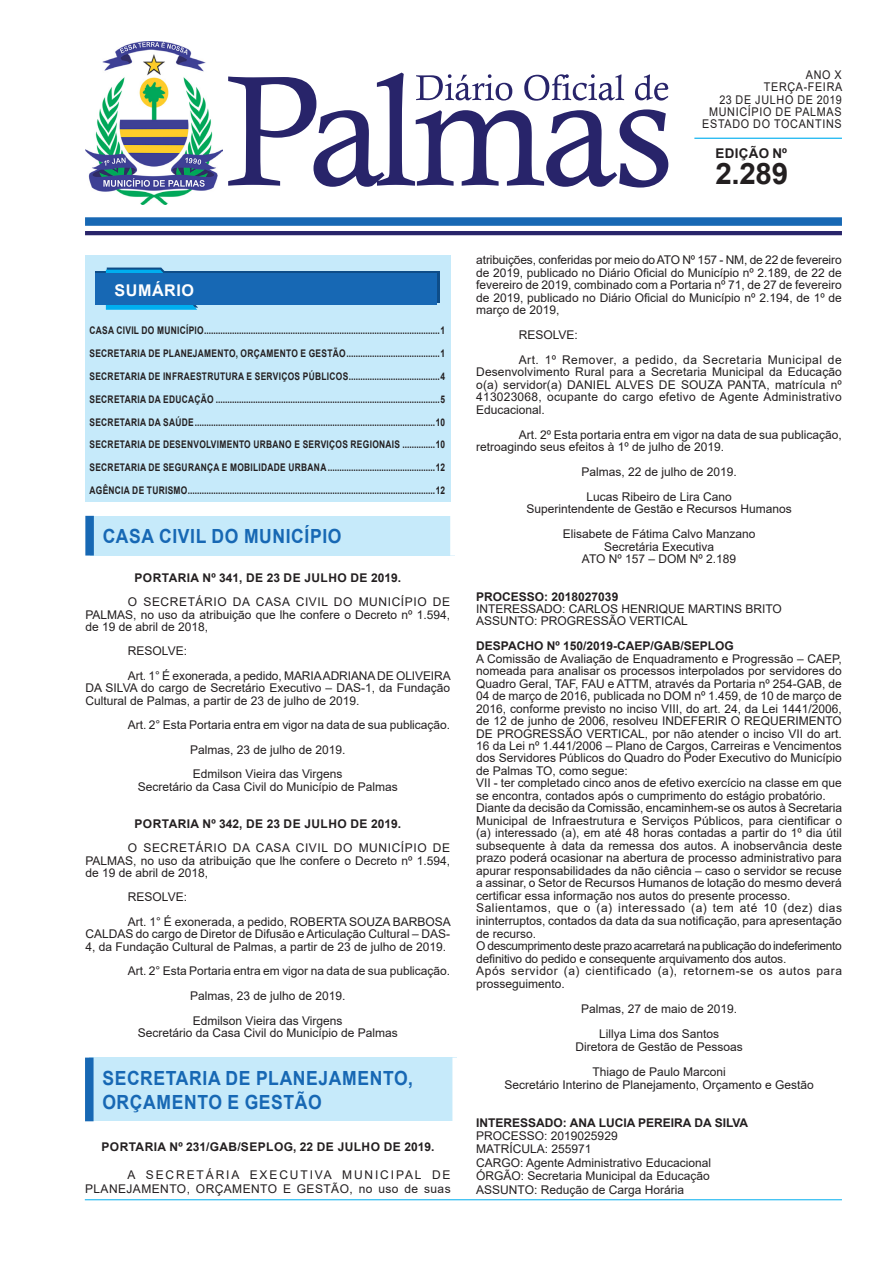
<style>
.page{position:relative;width:893px;height:1263px;background:#fff}
.page>*{position:absolute;margin:0;border:0;box-sizing:border-box;transform-origin:0 0}
.t1{font:700 29.55px "Arial";color:#231f20}
.t2{font:700 19.5px/24px "Arial";letter-spacing:.035em;color:#1768b4;scale:.9 1}
.t3{font:700 16.2px "Arial";letter-spacing:.035em;color:#fff}
.t4{font:700 13.35px "Arial";letter-spacing:.025em;color:#231f20}
.t5{font:12px/12.5px "Arial";color:#231f20}
.t6{font:700 12px "Arial";letter-spacing:.035em;color:#231f20}
.t7{font:700 12px "Arial";color:#231f20}
.t8{font:12px/14.2px "Arial";letter-spacing:.035em;color:#231f20;text-align:right}
.t9{font:12px/12.3px "Arial";letter-spacing:.065em;color:#231f20;text-align:right;scale:.9 1}
.t10{font:12px/24.9px "Arial";letter-spacing:.04em;color:#231f20}
.t11{font:700 10.5px/22.8px "Arial";letter-spacing:.035em;color:#231f20;text-align:justify;scale:.8 1}
</style>
<div class="page">
<div style="left:85px;top:255px;width:365px;height:247px;background:#c6eafa"></div>
<div style="left:85px;top:217px;width:757px;height:9px;background:#1768b4"></div>
<hr style="left:85px;top:231px;width:757px;height:4px;background:#28246a">
<hr style="left:694px;top:138px;width:148px;height:1px;background:#00aeef">
<svg style="left:228px;top:73px;width:440px;height:115px"></svg>
<svg style="left:96px;top:272px;width:344px;height:31px"></svg>
<svg style="left:106px;top:268px;width:92px;height:42px"></svg>
<div style="left:96px;top:274px;width:341px;height:31px;background:#1768b4"></div>
<img style="left:85px;top:41px;width:138px;height:164px">
<hr style="left:85px;top:1199px;width:757px;height:1px;background:#00aeef">
<div style="left:90px;top:516px;width:364px;height:39px;background:#c6eafa"></div>
<div style="left:85px;top:516px;width:9px;height:39px;background:#1768b4"></div>
<div style="left:450px;top:516px;width:9px;height:39px;background:#fff"></div>
<div style="left:89px;top:1057px;width:368px;height:64px;background:#c6eafa"></div>
<div style="left:85px;top:1057px;width:9px;height:64px;background:#1768b4"></div>
<div style="left:452px;top:1057px;width:9px;height:64px;background:#fff"></div>
<p class="t9" style="left:702px;top:69px;width:157px">ANO X<br>TERÇA-FEIRA<br>23 DE JULHO DE 2019<br>MUNICÍPIO DE PALMAS<br>ESTADO DO TOCANTINS</p>
<h1 class="t1" style="left:715px;top:153px;width:74px">2.289</h1>
<p class="t4" style="left:716px;top:144px;width:73px">EDIÇÃO Nº</p>
<h3 class="t3" style="left:114px;top:279px;width:81px">SUMÁRIO</h3>
<p class="t11" style="left:89px;top:319px;width:446px">CASA CIVIL DO MUNICÍPIO.....................................................................................................1<br>SECRETARIA DE PLANEJAMENTO, ORÇAMENTO E GESTÃO........................................1<br>SECRETARIA DE INFRAESTRUTURA E SERVIÇOS PÚBLICOS.......................................4<br>SECRETARIA DA EDUCAÇÃO ................................................................................................5<br>SECRETARIA DA SAÚDE.......................................................................................................10<br>SECRETARIA DE DESENVOLVIMENTO URBANO E SERVIÇOS REGIONAIS ..............10<br>SECRETARIA DE SEGURANÇA E MOBILIDADE URBANA ..............................................12<br>AGÊNCIA DE TURISMO..........................................................................................................12</p>
<h2 class="t2" style="left:103px;top:524px;width:267px">CASA CIVIL DO MUNICÍPIO</h2>
<p class="t6" style="left:135px;top:569px;width:268px">PORTARIA Nº 341, DE 23 DE JULHO DE 2019.</p>
<p class="t5" style="left:85px;top:596px;width:366px;text-align:justify;text-indent:43px">O SECRETÁRIO DA CASA CIVIL DO MUNICÍPIO DE PALMAS, no uso da atribuição que lhe confere o Decreto nº 1.594, de 19 de abril de 2018,</p>
<p class="t5" style="left:128px;top:639px;width:324px;line-height:24.6px">RESOLVE:<br>Art. 1° É exonerada, a pedido, MARIA ADRIANA DE OLIVEIRA</p>
<p class="t5" style="left:85px;top:682px;width:366px">DA SILVA do cargo de Secretário Executivo – DAS-1, da Fundação<br>Cultural de Palmas, a partir de 23 de julho de 2019.</p>
<p class="t5" style="left:190px;top:713px;width:262px;line-height:24.6px;text-indent:-62px">Art. 2° Esta Portaria entra em vigor na data de sua publicação.<br>Palmas, 23 de julho de 2019.<br>Edmilson Vieira das Virgens</p>
<p class="t5" style="left:138px;top:780px;width:262px">Secretário da Casa Civil do Município de Palmas</p>
<p class="t6" style="left:135px;top:815px;width:268px">PORTARIA Nº 342, DE 23 DE JULHO DE 2019.</p>
<p class="t5" style="left:85px;top:842px;width:366px;text-align:justify;text-indent:43px">O SECRETÁRIO DA CASA CIVIL DO MUNICÍPIO DE PALMAS, no uso da atribuição que lhe confere o Decreto nº 1.594, de 19 de abril de 2018,</p>
<p class="t5" style="left:128px;top:885px;width:324px;line-height:24.6px">RESOLVE:<br>Art. 1° É exonerada, a pedido, ROBERTA SOUZA BARBOSA</p>
<p class="t5" style="left:85px;top:928px;width:366px">CALDAS do cargo de Diretor de Difusão e Articulação Cultural – DAS-<br>4, da Fundação Cultural de Palmas, a partir de 23 de julho de 2019.</p>
<p class="t5" style="left:190px;top:959px;width:262px;line-height:24.6px;text-indent:-62px">Art. 2° Esta Portaria entra em vigor na data de sua publicação.<br>Palmas, 23 de julho de 2019.<br>Edmilson Vieira das Virgens</p>
<p class="t5" style="left:138px;top:1026px;width:262px">Secretário da Casa Civil do Município de Palmas</p>
<h2 class="t2" style="left:102px;top:1066px;width:347px">SECRETARIA DE PLANEJAMENTO,<br>ORÇAMENTO E GESTÃO</h2>
<p class="t6" style="left:101px;top:1138px;width:334px">PORTARIA Nº 231/GAB/SEPLOG, 22 DE JULHO DE 2019.</p>
<p class="t8" style="left:85px;top:1168px;width:367px">A SECRETÁRIA EXECUTIVA MUNICIPAL DE<br>PLANEJAMENTO, ORÇAMENTO E GESTÃO, no uso de suas</p>
<p class="t5" style="left:476px;top:254px;width:367px;text-align:justify">atribuições, conferidas por meio do ATO Nº 157 - NM, de 22 de fevereiro de 2019, publicado no Diário Oficial do Município nº 2.189, de 22 de fevereiro de 2019, combinado com a Portaria nº 71, de 27 de fevereiro de 2019, publicado no Diário Oficial do Município nº 2.194, de 1º de março de 2019,</p>
<p class="t10" style="left:519px;top:322px;width:324px">RESOLVE:<br>Art. 1º Remover, a pedido, da Secretaria Municipal de</p>
<p class="t5" style="left:476px;top:366px;width:367px;text-align:justify">Desenvolvimento Rural para a Secretaria Municipal da Educação o(a) servidor(a) DANIEL ALVES DE SOUZA PANTA, matrícula nº 413023068, ocupante do cargo efetivo de Agente Administrativo Educacional.</p>
<p class="t5" style="left:476px;top:428px;width:367px;text-indent:43px">Art. 2º Esta portaria entra em vigor na data de sua publicação, retroagindo seus efeitos à 1º de julho de 2019.</p>
<p class="t5" style="left:581px;top:459px;width:157px;line-height:24.9px;text-align:center">Palmas, 22 de julho de 2019.<br>Lucas Ribeiro de Lira Cano</p>
<p class="t5" style="left:526px;top:497px;width:267px;line-height:24.9px;text-align:center">Superintendente de Gestão e Recursos Humanos<br>Elisabete de Fátima Calvo Manzano</p>
<p class="t5" style="left:582px;top:540px;width:156px;text-align:center">Secretária Executiva<br>ATO Nº 157 – DOM Nº 2.189</p>
<p class="t7" style="left:476px;top:588px;width:144px">PROCESSO: 2018027039</p>
<p class="t5" style="left:476px;top:602px;width:307px">INTERESSADO: CARLOS HENRIQUE MARTINS BRITO<br>ASSUNTO: PROGRESSÃO VERTICAL</p>
<p class="t7" style="left:476px;top:638px;width:259px">DESPACHO Nº 150/2019-CAEP/GAB/SEPLOG</p>
<p class="t5" style="left:476px;top:652px;width:367px">A Comissão de Avaliação de Enquadramento e Progressão – CAEP, nomeada para analisar os processos interpolados por servidores do Quadro Geral, TAF, FAU e ATTM, através da Portaria nº 254-GAB, de 04 de março de 2016, publicada no DOM nº 1.459, de 10 de março de 2016, conforme previsto no inciso VIII, do art. 24, da Lei 1441/2006, de 12 de junho de 2006, resolveu INDEFERIR O REQUERIMENTO DE PROGRESSÃO VERTICAL, por não atender o inciso VII do art.<br>16 da Lei nº 1.441/2006 – Plano de Cargos, Carreiras e Vencimentos dos Servidores Públicos do Quadro do Poder Executivo do Município de Palmas TO, como segue:<br>VII - ter completado cinco anos de efetivo exercício na classe em que se encontra, contados após o cumprimento do estágio probatório.<br>Diante da decisão da Comissão, encaminhem-se os autos à Secretaria Municipal de Infraestrutura e Serviços Públicos, para cientificar o (a) interessado (a), em até 48 horas contadas a partir do 1º dia útil subsequente à data da remessa dos autos. A inobservância deste prazo poderá ocasionar na abertura de processo administrativo para apurar responsabilidades da não ciência – caso o servidor se recuse a assinar, o Setor de Recursos Humanos de lotação do mesmo deverá certificar essa informação nos autos do presente processo.<br>Salientamos, que o (a) interessado (a) tem até 10 (dez) dias ininterruptos, contados da data da sua notificação, para apresentação de recurso.<br>O descumprimento deste prazo acarretará na publicação do indeferimento definitivo do pedido e consequente arquivamento dos autos.<br>Após servidor (a) cientificado (a), retornem-se os autos para prosseguimento.</p>
<p class="t5" style="left:581px;top:996px;width:158px;line-height:25.2px;text-align:center">Palmas, 27 de maio de 2019.<br>Lillya Lima dos Santos</p>
<p class="t5" style="left:575px;top:1034px;width:169px;line-height:25.2px;text-align:center">Diretora de Gestão de Pessoas<br>Thiago de Paulo Marconi</p>
<p class="t5" style="left:504px;top:1078px;width:311px">Secretário Interino de Planejamento, Orçamento e Gestão</p>
<p class="t7" style="left:476px;top:1114px;width:274px">INTERESSADO: ANA LUCIA PEREIRA DA SILVA</p>
<p class="t5" style="left:476px;top:1129px;width:236px;line-height:13.5px">PROCESSO: 2019025929<br>MATRÍCULA: 255971<br>CARGO: Agente Administrativo Educacional<br>ÓRGÃO: Secretaria Municipal da Educação<br>ASSUNTO: Redução de Carga Horária</p>
</div>
